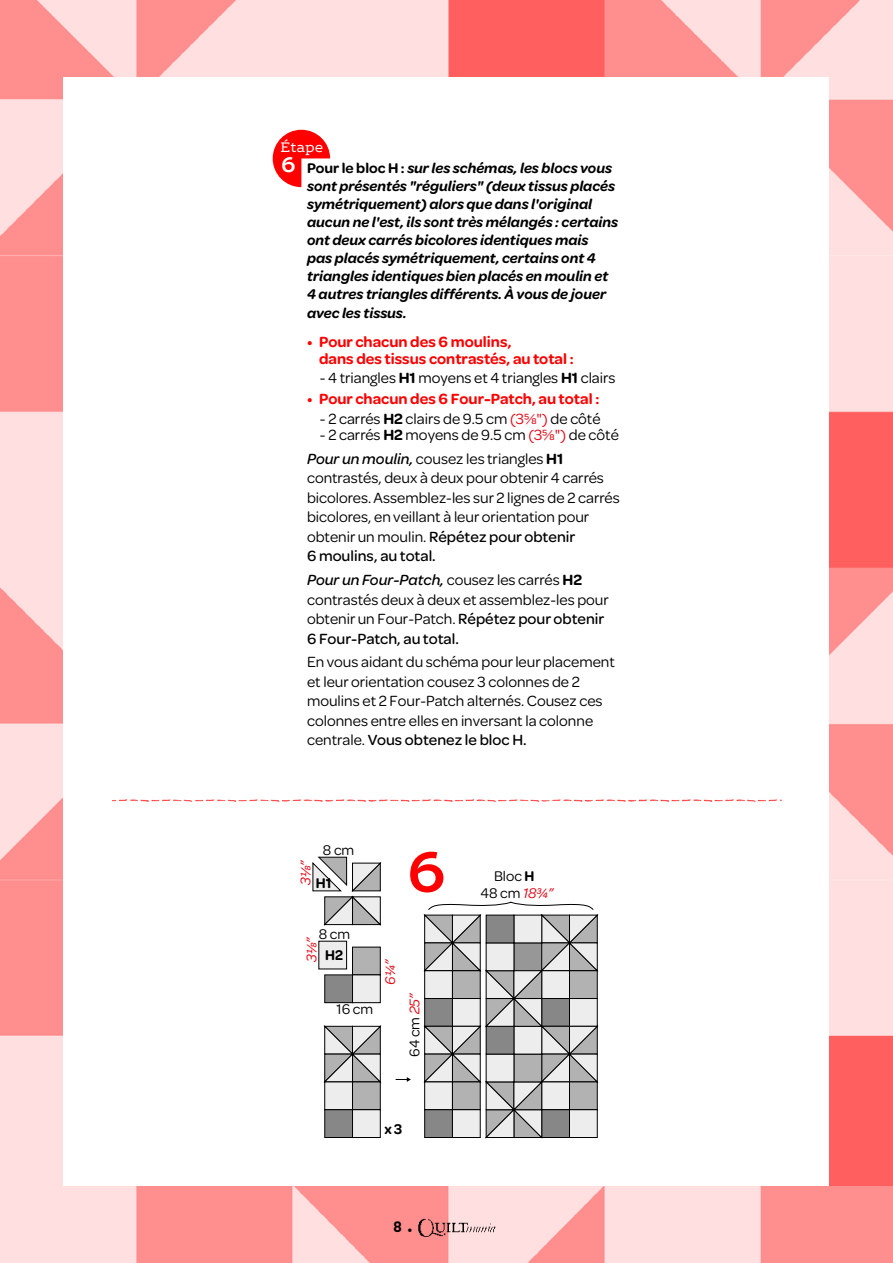
<style>
.page{position:relative;width:893px;height:1263px;background:#fff}
.page>*{position:absolute;margin:0;border:0;box-sizing:border-box;transform-origin:0 0}
.t1{font:700 60px "Ernestine Pro";color:#f00}
.t2{font:700 22.5px "Ernestine Pro";color:#fff}
.t3{font:15.75px/19.5px "Omnes";color:#000}
.t4{font:600 15.75px/16.5px "Omnes";color:#f00}
.t5{font:italic 600 15px/18px "Omnes";color:#000}
.t6{font:15px "Omnes";color:#000}
.t7{font:italic 15px "Omnes";color:#e30613}
.t8{font:600 15px "Omnes";color:#000;scale:.96 1}
.t9{font:15px "Ernestine Pro";color:#fff}
.t10{font:700 15px "Korolev";color:#000}
.s1{font-style:normal}
.s2{font-weight:600}
.s3{color:#e30613}
.s4{font-weight:500;font-style:italic}
.s5{font-weight:500}
.s6{font-style:italic;color:#e30613}
.s7{font-family:"Ernestine Pro";font-weight:600}
</style>
<div class="page">
<img style="left:0;top:0;width:893px;height:1263px">
<div style="left:64px;top:77px;width:765px;height:1109px;background:#fff"></div>
<svg style="left:313px;top:857px;width:68px;height:68px"></svg>
<div style="left:319px;top:941px;width:28px;height:28px;background:#ededed"></div>
<div style="left:352px;top:947px;width:28px;height:28px;background:#b3b2b2"></div>
<div style="left:352px;top:947px;width:28px;height:28px;border:1px solid #000"></div>
<div style="left:325px;top:975px;width:27px;height:28px;background:#878787"></div>
<div style="left:325px;top:975px;width:28px;height:28px;border:1px solid #000"></div>
<div style="left:352px;top:975px;width:28px;height:28px;background:#ededed"></div>
<div style="left:352px;top:975px;width:28px;height:28px;border:1px solid #000"></div>
<svg style="left:324px;top:1025px;width:57px;height:58px;background:#b0afaf"></svg>
<div style="left:325px;top:1082px;width:27px;height:28px;background:#ededed"></div>
<div style="left:352px;top:1082px;width:28px;height:28px;background:#b3b2b2"></div>
<div style="left:325px;top:1110px;width:27px;height:27px;background:#878787"></div>
<div style="left:325px;top:1109px;width:28px;height:29px;border:1px solid #000"></div>
<div style="left:352px;top:1110px;width:28px;height:27px;background:#ededed"></div>
<div style="left:352px;top:1109px;width:28px;height:29px;border:1px solid #000"></div>
<svg style="left:424px;top:901px;width:174px;height:237px;background:#b7b6b6"></svg>
<svg style="left:396px;top:1077px;width:15px;height:5px"></svg>
<img style="left:119px;top:799px;width:658px;height:3px">
<svg style="left:273px;top:130px;width:57px;height:57px"></svg>
<img style="left:417px;top:1215px;width:82px;height:24px">
<p class="t9" style="left:281px;top:138px;width:44px">Étape</p>
<h2 class="t2" style="left:281px;top:150px;width:16px">6</h2>
<p class="t5" style="left:307px;top:158px;width:313px"><span class="s1">Pour le bloc H :</span> sur les schémas, les blocs vous sont présentés "réguliers" (deux tissus placés symétriquement) alors que dans l'original aucun ne l'est, ils sont très mélangés : certains ont deux carrés bicolores identiques mais<br>pas placés symétriquement, certains ont 4 triangles identiques bien placés en moulin et 4 autres triangles différents. À vous de jouer</p>
<p class="t5" style="left:307px;top:303px;width:101px">avec les tissus.</p>
<p class="t4" style="left:319px;top:333px;width:256px;text-indent:-12px">• Pour chacun des 6 moulins,<br>dans des tissus contrastés, au total :</p>
<p class="t3" style="left:320px;top:367px;width:297px">- 4 triangles <span class="s2">H1</span> moyens et 4 triangles <span class="s2">H1</span> clairs</p>
<p class="t4" style="left:307px;top:390px;width:294px">• Pour chacun des 6 Four-Patch, au total :</p>
<p class="t3" style="left:320px;top:408px;width:282px">- 2 carrés <span class="s2">H2</span> clairs de 9.5 cm <span class="s3">(3⅝")</span> de côté</p>
<p class="t3" style="left:307px;top:422px;width:313px;line-height:23.7px;text-indent:13px">- 2 carrés <span class="s2">H2</span> moyens de 9.5 cm <span class="s3">(3⅝")</span> de côté<br><span class="s4">Pour un moulin,</span> cousez les triangles <span class="s2">H1</span></p>
<p class="t3" style="left:307px;top:467px;width:314px">contrastés, deux à deux pour obtenir 4 carrés bicolores. Assemblez-les sur 2 lignes de 2 carrés bicolores, en veillant à leur orientation pour obtenir un moulin. <span class="s5">Répétez pour obtenir<br>6 moulins, au total.</span></p>
<p class="t3" style="left:307px;top:569px;width:303px"><span class="s4">Pour un Four-Patch,</span> cousez les carrés <span class="s2">H2 </span>contrastés deux à deux et assemblez-les pour obtenir un Four-Patch. <span class="s5">Répétez pour obtenir 6 Four-Patch, au total.</span></p>
<p class="t3" style="left:307px;top:651px;width:309px">En vous aidant du schéma pour leur placement et leur orientation cousez 3 colonnes de 2 moulins et 2 Four-Patch alternés. Cousez ces colonnes entre elles en inversant la colonne centrale. <span class="s5">Vous obtenez le bloc H.</span></p>
<p class="t6" style="left:323px;top:840px;width:33px">8 cm</p>
<p class="t7" style="left:296px;top:885px;width:27px;rotate:-90deg">3⅛”</p>
<p class="t8" style="left:316px;top:873px;width:18px">H1</p>
<h1 class="t1" style="left:407px;top:833px;width:41px">6</h1>
<p class="t6" style="left:319px;top:923px;width:33px">8 cm</p>
<p class="t7" style="left:302px;top:962px;width:27px;rotate:-90deg">3⅛”</p>
<p class="t8" style="left:325px;top:944px;width:20px">H2</p>
<p class="t6" style="left:337px;top:999px;width:38px">16 cm</p>
<p class="t7" style="left:381px;top:985px;width:27px;rotate:-90deg">6¼”</p>
<p class="t6" style="left:404px;top:1057px;width:65px;rotate:-90deg">64 cm <span class="s6">25”</span></p>
<p class="t8" style="left:384px;top:1118px;width:20px">x 3</p>
<p class="t10" style="left:393px;top:1217px;width:21px">8 <span class="s7">•</span></p>
<p class="t6" style="left:494px;top:866px;width:42px">Bloc <span class="s2">H</span></p>
<p class="t6" style="left:481px;top:883px;width:74px">48 cm <span class="s6">18¾”</span></p>
</div>
